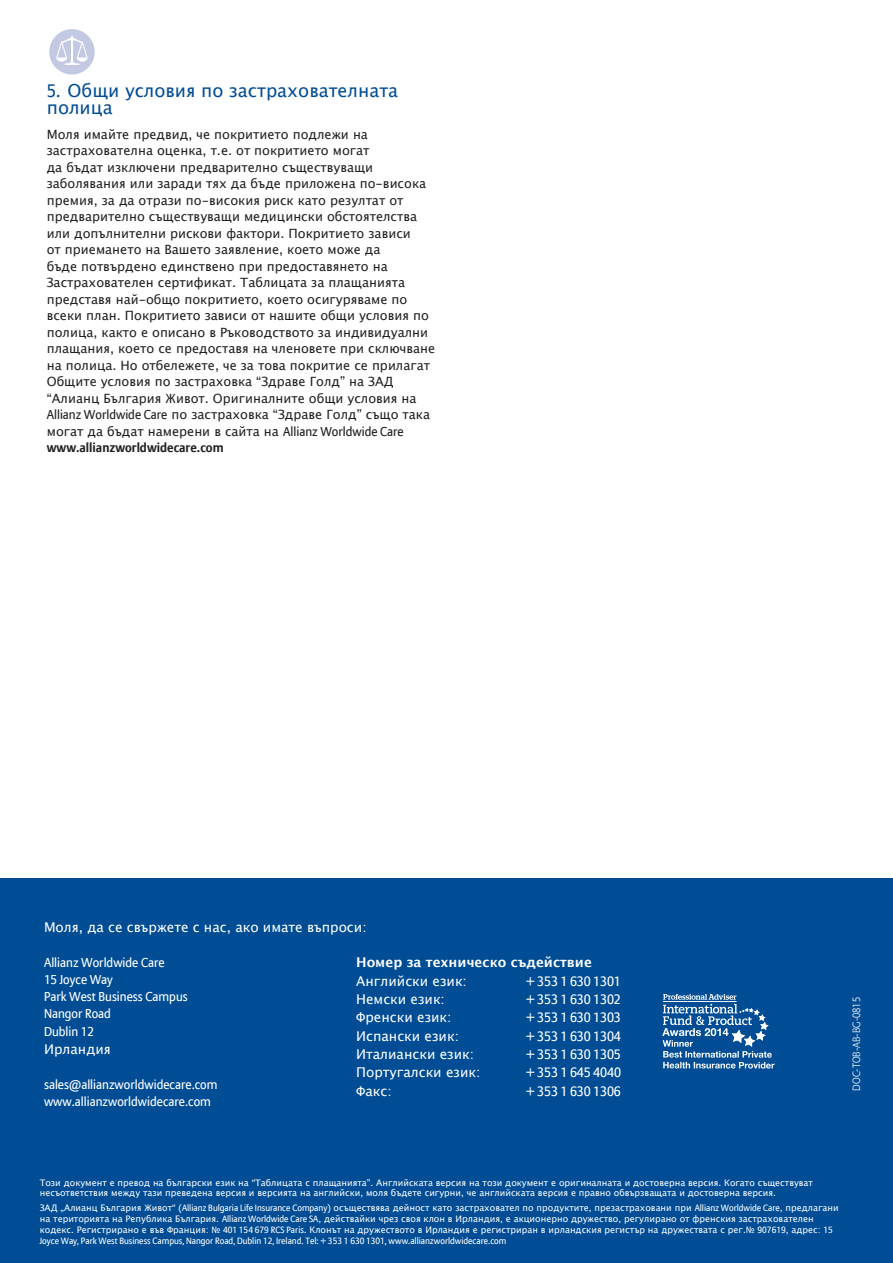
<style>
.page{position:relative;width:893px;height:1263px;background:#fff}
.page>*{position:absolute;margin:0;border:0;box-sizing:border-box;transform-origin:0 0}
.t1{font:18px/16.5px "Lucida Grande";color:#014d95}
.t2{font:13.5px "Lucida Grande";color:#fff}
.t3{font:13.5px "Allianz Sans";letter-spacing:-.01em;color:#fff}
.t4{font:700 13.5px "Lucida Grande";color:#fff}
.t5{font:12.75px/16.5px "Lucida Grande";color:#231f20}
.t6{font:12.75px/17.2px "Allianz Sans";color:#fff}
.t7{font:700 12.75px "Allianz Sans";color:#231f20}
.t8{font:300 10.5px "Allianz Sans";color:#fff}
.t9{font:9px/10.8px "Lucida Grande";color:#fff}
.t10{font:9px "Allianz Sans";color:#fff}
.s1{font-family:"Allianz Sans"}
</style>
<div class="page">
<div style="left:0;top:878px;width:893px;height:385px;background:#014d95"></div>
<svg style="left:662px;top:994px;width:112px;height:74px"></svg>
<div style="left:49px;top:29px;width:46px;height:46px;background:#c3c9e2;border-radius:50%"></div>
<svg style="left:56px;top:35px;width:32px;height:30px"></svg>
<h1 class="t1" style="left:47px;top:83px;width:353px"><span class="s1">5.</span> Общи условия по застрахователната полица</h1>
<p class="t5" style="left:47px;top:126px;width:390px">Моля имайте предвид, че покритието подлежи на застрахователна оценка, т.е. от покритието могат<br>да бъдат изключени предварително съществуващи заболявания или заради тях да бъде приложена по-висока премия, за да отрази по-високия риск като резултат от предварително съществуващи медицински обстоятелства или допълнителни рискови фактори. Покритието зависи<br>от приемането на Вашето заявление, което може да<br>бъде потвърдено единствено при предоставянето на Застрахователен сертификат. Таблицата за плащанията представя най-общо покритието, което осигуряваме по всеки план. Покритието зависи от нашите общи условия по полица, както е описано в Ръководството за индивидуални плащания, което се предоставя на членовете при сключване на полица. Но отбележете, че за това покритие се прилагат Общите условия по застраховка “Здраве Голд” на ЗАД “Алианц България Живот. Оригиналните общи условия на <span class="s1">Allianz Worldwide Care</span> по застраховка “Здраве Голд” също така могат да бъдат намерени в сайта на <span class="s1">Allianz Worldwide Care</span></p>
<p class="t7" style="left:47px;top:440px;width:178px">www.allianzworldwidecare.com</p>
<p class="t2" style="left:44px;top:919px;width:324px">Моля, да се свържете с нас, ако имате въпроси:</p>
<p class="t6" style="left:44px;top:954px;width:145px">Allianz Worldwide Care<br>15 Joyce Way<br>Park West Business Campus<br>Nangor Road<br>Dublin 12</p>
<p class="t2" style="left:44px;top:1041px;width:68px">Ирландия</p>
<p class="t6" style="left:44px;top:1076px;width:175px">sales@allianzworldwidecare.com www.allianzworldwidecare.com</p>
<p class="t4" style="left:356px;top:952px;width:237px">Номер за техническо съдействие</p>
<p class="t2" style="left:356px;top:973px;width:112px">Английски език:</p>
<p class="t3" style="left:526px;top:973px;width:96px">+ 353 1 630 1301</p>
<p class="t2" style="left:356px;top:991px;width:90px">Немски език:</p>
<p class="t3" style="left:526px;top:991px;width:96px">+ 353 1 630 1302</p>
<p class="t2" style="left:356px;top:1010px;width:97px">Френски език:</p>
<p class="t3" style="left:526px;top:1009px;width:96px">+ 353 1 630 1303</p>
<p class="t2" style="left:356px;top:1028px;width:104px">Испански език:</p>
<p class="t3" style="left:526px;top:1028px;width:96px">+ 353 1 630 1304</p>
<p class="t2" style="left:356px;top:1046px;width:119px">Италиански език:</p>
<p class="t3" style="left:526px;top:1046px;width:96px">+ 353 1 630 1305</p>
<p class="t2" style="left:356px;top:1065px;width:126px">Португалски език:</p>
<p class="t3" style="left:526px;top:1064px;width:96px">+ 353 1 645 4040</p>
<p class="t2" style="left:356px;top:1083px;width:37px">Факс:</p>
<p class="t3" style="left:526px;top:1083px;width:96px">+ 353 1 630 1306</p>
<p class="t8" style="left:850px;top:1091px;width:95px;rotate:-90deg">DOC-TOB-AB-BG-0815</p>
<p class="t9" style="left:40px;top:1177px;width:775px">Този документ е превод на български език на “Таблицата с плащанията”. Английската версия на този документ е оригиналната и достоверна версия. Когато съществуват несъответствия между тази преведена версия и версията на английски, моля бъдете сигурни, че английската версия е правно обвързващата и достоверна версия.</p>
<p class="t9" style="left:40px;top:1203px;width:801px">ЗАД „Алианц България Живот“ <span class="s1">(Allianz Bulgaria Life Insurance Company)</span> осъществява дейност като застраховател по продуктите, презастраховани при <span class="s1">Allianz Worldwide Care</span>, предлагани на територията на Република България. <span class="s1">Allianz Worldwide Care SA</span>, действайки чрез своя клон в Ирландия, е акционерно дружество, регулирано от френския застрахователен кодекс. Регистрирано е във Франция: № <span class="s1">401 154 679 RCS Paris</span>. Клонът на дружеството в Ирландия е регистриран в ирландския регистър на дружествата с рег.№ <span class="s1">907619</span>, адрес: <span class="s1">15</span></p>
<p class="t10" style="left:40px;top:1235px;width:468px">Joyce Way, Park West Business Campus, Nangor Road, Dublin 12, Ireland. Tel: + 353 1 630 1301, www.allianzworldwidecare.com</p>
</div>
